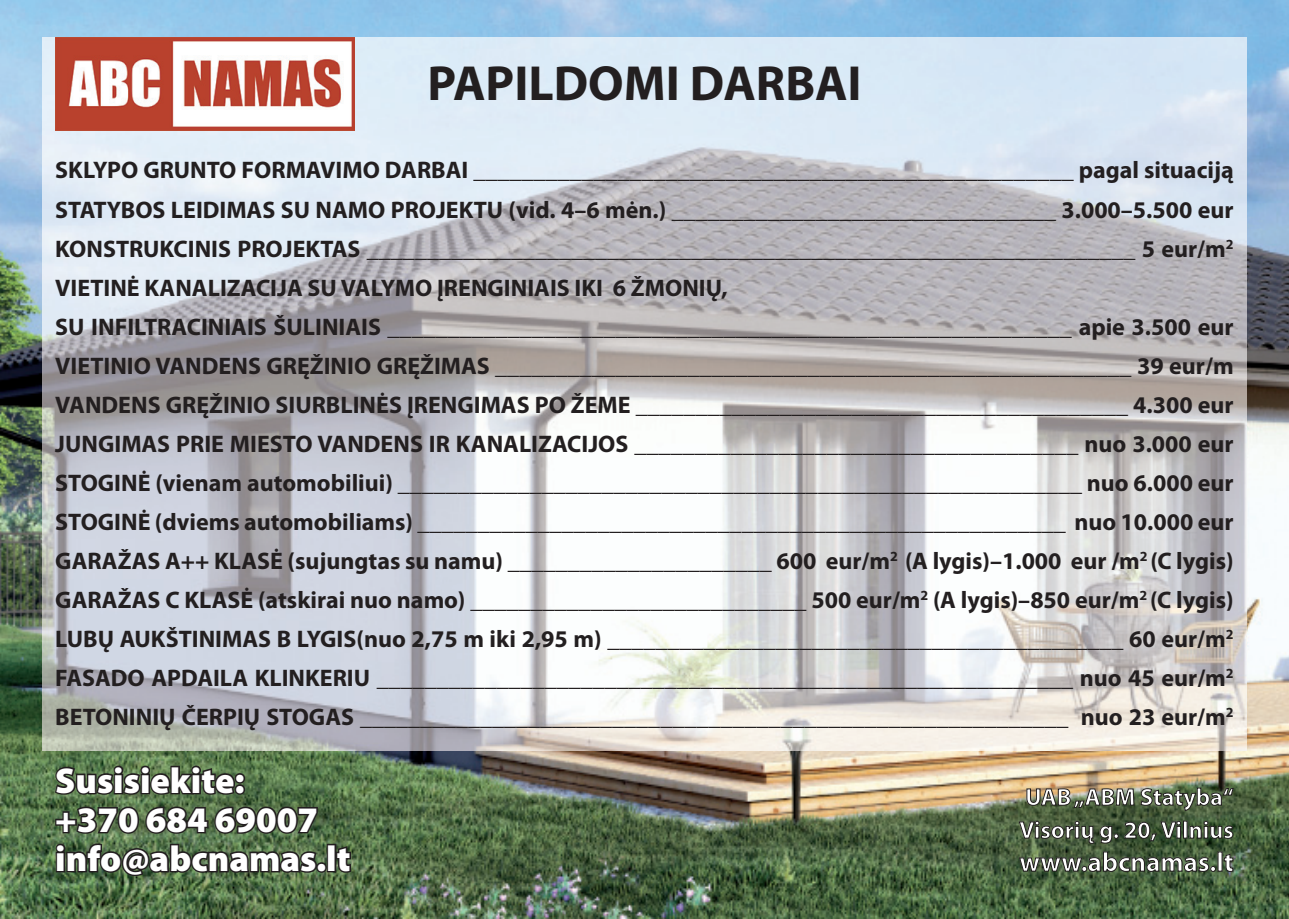
<style>
.page{position:relative;width:1289px;height:919px;background:#fff}
.page>*{position:absolute;margin:0;border:0;box-sizing:border-box;transform-origin:0 0}
.t1{font:700 49.5px "Myriad Pro";color:#231f20}
.t2{font:900 36px/39px "Myriad Pro";color:#fff}
.t3{font:700 27px "Myriad Pro";color:#fff}
.t4{font:700 24px/39px "Myriad Pro";color:#231f20}
.t5{font:700 24px/33px "Myriad Pro";color:#fff}
</style>
<div class="page">
<img style="left:0;top:0;width:1288px;height:918px">
<img style="left:43px;top:37px;width:1203px;height:713px">
<img style="left:55px;top:37px;width:299px;height:93px">
<svg style="left:1026px;top:788px;width:108px;height:20px;background:#6b6d52"></svg>
<svg style="left:1140px;top:787px;width:93px;height:24px;background:#4a5a3e"></svg>
<svg style="left:1018px;top:821px;width:100px;height:23px;background:#425138"></svg>
<svg style="left:1124px;top:821px;width:56px;height:20px"></svg>
<div style="left:1183px;top:821px;width:4px;height:17px;border:1px solid #231f20"></div>
<svg style="left:1189px;top:821px;width:44px;height:18px"></svg>
<svg style="left:1018px;top:851px;width:197px;height:21px;background:#405238"></svg>
<div style="left:1217px;top:851px;width:4px;height:20px;border:1px solid #231f20"></div>
<svg style="left:1223px;top:853px;width:10px;height:19px"></svg>
<svg style="left:53px;top:764px;width:193px;height:32px;background:#42523a"></svg>
<svg style="left:54px;top:805px;width:265px;height:72px;background:#43543b"></svg>
<div style="left:316px;top:862px;width:11px;height:10px;border:3px solid #231f20;border-radius:50%"></div>
<div style="left:327px;top:843px;width:9px;height:29px;border:3px solid #231f20"></div>
<svg style="left:334px;top:844px;width:18px;height:30px"></svg>
<h1 class="t1" style="left:427px;top:51px;width:436px">PAPILDOMI DARBAI</h1>
<p class="t4" style="left:55px;top:150px;width:1179px">SKLYPO GRUNTO FORMAVIMO DARBAI __________________________________________________ pagal situaciją STATYBOS LEIDIMAS SU NAMO PROJEKTU (vid. 4–6 mėn.) ________________________________ 3.000–5.500 eur KONSTRUKCINIS PROJEKTAS ________________________________________________________________ 5 eur/m<sup>2<br></sup>VIETINĖ KANALIZACIJA SU VALYMO ĮRENGINIAIS IKI 6 ŽMONIŲ,<br>SU INFILTRACINIAIS ŠULINIAIS _________________________________________________________ apie 3.500 eur VIETINIO VANDENS GRĘŽINIO GRĘŽIMAS _____________________________________________________ 39 eur/m VANDENS GRĘŽINIO SIURBLINĖS ĮRENGIMAS PO ŽEME _________________________________________ 4.300 eur JUNGIMAS PRIE MIESTO VANDENS IR KANALIZACIJOS _____________________________________ nuo 3.000 eur STOGINĖ (vienam automobiliui) _________________________________________________________ nuo 6.000 eur STOGINĖ (dviems automobiliams) ______________________________________________________ nuo 10.000 eur GARAŽAS A++ KLASĖ (sujungtas su namu) ______________________ 600 eur/m<sup>2</sup> (A lygis)–1.000 eur /m<sup>2</sup> (C lygis)<br>GARAŽAS C KLASĖ (atskirai nuo namo) ____________________________ 500 eur/m<sup>2</sup> (A lygis)–850 eur/m<sup>2</sup> (C lygis)<br>LUBŲ AUKŠTINIMAS B LYGIS(nuo 2,75 m iki 2,95 m) ___________________________________________ 60 eur/m<sup>2<br></sup>FASADO APDAILA KLINKERIU __________________________________________________________ nuo 45 eur/m<sup>2<br></sup>BETONINIŲ ČERPIŲ STOGAS ___________________________________________________________ nuo 23 eur/m<sup>2</sup></p>
<h2 class="t2" style="left:55px;top:761px;width:297px">Susisiekite:<br>+370 684 69007 info@abcnamas.lt</h2>
<p class="t5" style="left:1019px;top:779px;width:216px">UAB „ABM Statyba“<br>Visorių g. 20, Vilnius</p>
<p class="t3" style="left:1019px;top:844px;width:216px">www.abcnamas.lt</p>
</div>
